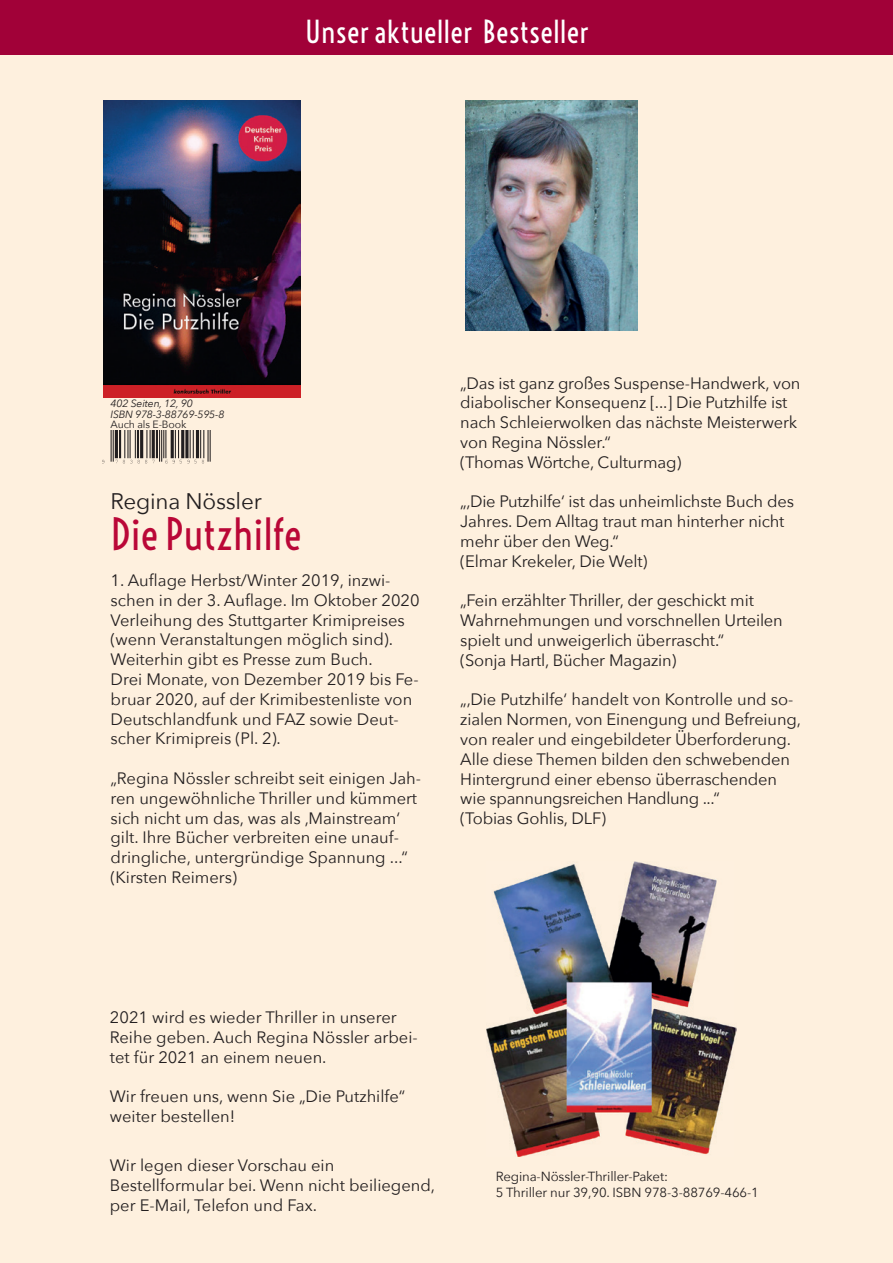
<style>
.page{position:relative;width:893px;height:1263px;background:#fef0de}
.page>*{position:absolute;margin:0;border:0;box-sizing:border-box;transform-origin:0 0}
.t1{font:42px "Voltaire";letter-spacing:-.01em;color:#ba0737}
.t2{font:30px "Voltaire";color:#fff}
.t3{font:22.5px "Avenir Next";letter-spacing:-.01em;color:#231f20}
.t4{font:16.5px/19.8px "Avenir Next";letter-spacing:-.01em;color:#231f20}
.t5{font:13.2px/15.9px "Avenir Next";letter-spacing:-.01em;color:#231f20}
.t6{font:italic 10.5px/10.5px "Avenir Next";letter-spacing:-.02em;color:#231f20}
.t7{font:10.5px "Avenir Next";letter-spacing:-.01em;color:#231f20}
</style>
<div class="page">
<div style="left:0;top:0;width:893px;height:55px;background:#a10138"></div>
<img style="left:103px;top:101px;width:197px;height:297px">
<img style="left:466px;top:101px;width:172px;height:230px">
<img style="left:102px;top:431px;width:108px;height:33px">
<img style="left:486px;top:862px;width:251px;height:294px">
<h2 class="t2" style="left:305px;top:14px;width:285px">Unser aktueller Bestseller</h2>
<p class="t6" style="left:111px;top:398px;width:115px">402 Seiten, 12, 90<br>ISBN 978-3-88769-595-8</p>
<p class="t7" style="left:111px;top:415px;width:77px">Auch als E-Book</p>
<h3 class="t3" style="left:111px;top:483px;width:153px">Regina Nössler</h3>
<h1 class="t1" style="left:111px;top:508px;width:193px">Die Putzhilfe</h1>
<p class="t4" style="left:111px;top:570px;width:311px">1. Auflage Herbst/Winter 2019, inzwi&shy;schen in der 3. Auflage. Im Oktober 2020<br>Verleihung des Stuttgarter Krimipreises (wenn Veranstaltungen möglich sind).<br>Weiterhin gibt es Presse zum Buch.<br>Drei Monate, von Dezember 2019 bis Fe&shy;bruar 2020, auf der Krimibestenliste von Deutschlandfunk und FAZ sowie Deut&shy;scher Krimipreis (Pl. 2).</p>
<p class="t4" style="left:111px;top:768px;width:312px">„Regina Nössler schreibt seit einigen Jah&shy;ren ungewöhnliche Thriller und kümmert sich nicht um das, was als ‚Mainstream‘ gilt. Ihre Bücher verbreiten eine unauf&shy;dringliche, untergründige Spannung ...“ (Kirsten Reimers)</p>
<p class="t4" style="left:460px;top:372px;width:342px">„Das ist ganz großes Suspense-Handwerk, von diabolischer Konsequenz [...] Die Putzhilfe ist nach Schleierwolken das nächste Meisterwerk von Regina Nössler.“<br>(Thomas Wörtche, Culturmag)</p>
<p class="t4" style="left:460px;top:491px;width:335px">„‚Die Putzhilfe‘ ist das unheimlichste Buch des Jahres. Dem Alltag traut man hinterher nicht mehr über den Weg.“<br>(Elmar Krekeler, Die Welt)</p>
<p class="t4" style="left:460px;top:590px;width:324px">„Fein erzählter Thriller, der geschickt mit Wahrnehmungen und vorschnellen Urteilen spielt und unweigerlich überrascht.“<br>(Sonja Hartl, Bücher Magazin)</p>
<p class="t4" style="left:460px;top:689px;width:342px">„‚Die Putzhilfe‘ handelt von Kontrolle und so&shy;zialen Normen, von Einengung und Befreiung, von realer und eingebildeter Überforderung.<br>Alle diese Themen bilden den schwebenden Hintergrund einer ebenso überraschenden wie spannungsreichen Handlung ...“<br>(Tobias Gohlis, DLF)</p>
<p class="t4" style="left:110px;top:1007px;width:309px">2021 wird es wieder Thriller in unserer<br>Reihe geben. Auch Regina Nössler arbei&shy;tet für 2021 an einem neuen.</p>
<p class="t4" style="left:110px;top:1086px;width:297px">Wir freuen uns, wenn Sie „Die Putzhilfe“ weiter bestellen!</p>
<p class="t4" style="left:110px;top:1155px;width:327px">Wir legen dieser Vorschau ein<br>Bestellformular bei. Wenn nicht beiliegend, per E-Mail, Telefon und Fax.</p>
<p class="t5" style="left:496px;top:1167px;width:265px">Regina-Nössler-Thriller-Paket:<br>5 Thriller nur 39,90. ISBN 978-3-88769-466-1</p>
</div>
